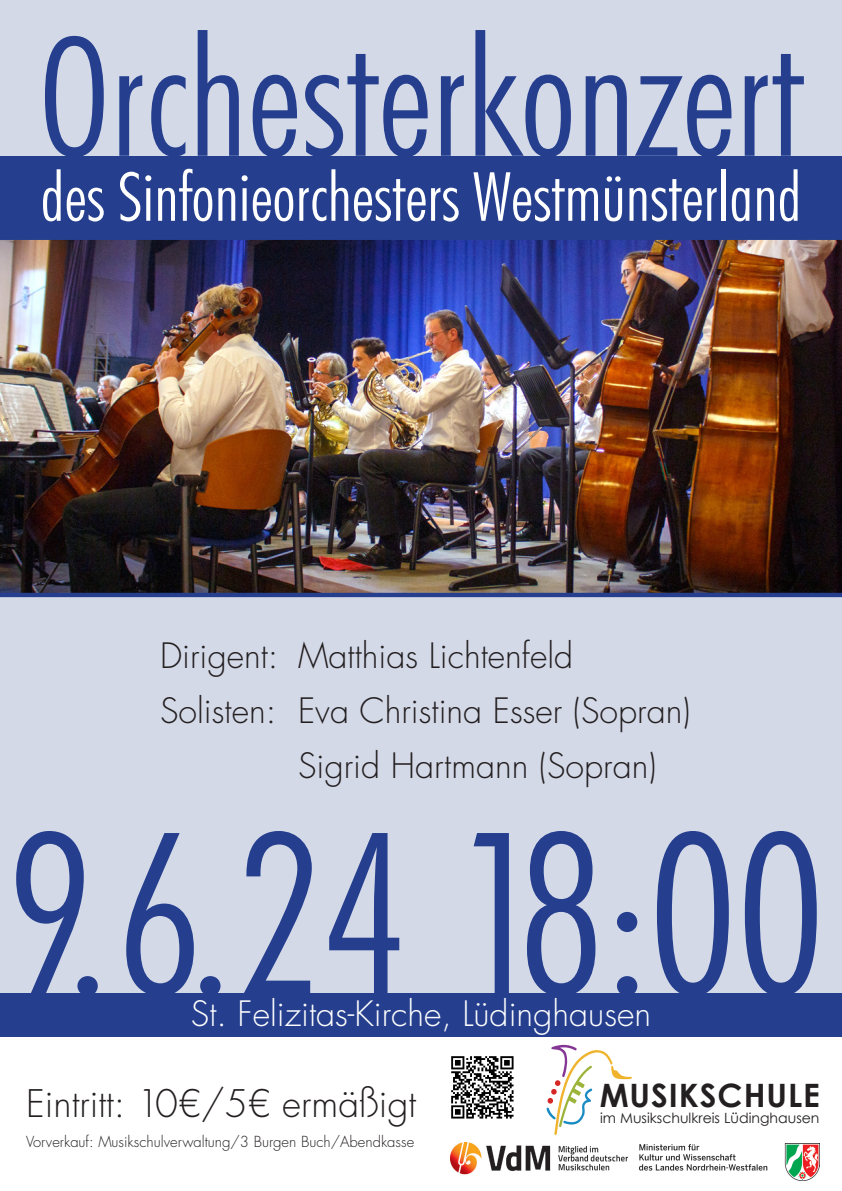
<style>
.page{position:relative;width:842px;height:1191px;background:#fff}
.page>*{position:absolute;margin:0;border:0;box-sizing:border-box;transform-origin:0 0}
.t1{font:300 condensed 226px "Futura BT";color:#253f8e}
.t2{font:300 condensed 166px "Futura BT";color:#253f8e}
.t3{font:300 condensed 68px "Futura BT";color:#fff}
.t4{font:300 37px "Futura";color:#231f20}
.t5{font:300 34px "Futura";color:#231f20}
.t6{font:300 34px "Futura";color:#fff}
.t7{font:700 32.2px "Century Gothic";letter-spacing:.03em;color:#231f20}
.t8{font:300 14.8px "Futura";color:#231f20}
.t9{font:14.1px "Century Gothic";color:#231f20}
</style>
<div class="page">
<div style="left:0;top:0;width:842px;height:1095px;background:#d4d9e8"></div>
<div style="left:0;top:1029px;width:842px;height:162px;background:#fff"></div>
<img style="left:0;top:238px;width:842px;height:359px">
<svg style="left:546px;top:1044px;width:86px;height:90px"></svg>
<div style="left:0;top:993px;width:842px;height:44px;background:#253f8e"></div>
<div style="left:0;top:156px;width:842px;height:82px;background:#253f8e"></div>
<img style="left:450px;top:1142px;width:178px;height:32px">
<img style="left:639px;top:1143px;width:180px;height:37px">
<img style="left:451px;top:1056px;width:63px;height:63px">
<p class="t2" style="left:39px;top:-4px;width:766px">Orchesterkonzert</p>
<p class="t3" style="left:41px;top:155px;width:762px">des Sinfonieorchesters Westmünsterland</p>
<p class="t5" style="left:160px;top:635px;width:415px">Dirigent: Matthias Lichtenfeld</p>
<p class="t5" style="left:160px;top:690px;width:532px">Solisten: Eva Christina Esser (Sopran)</p>
<p class="t5" style="left:298px;top:745px;width:360px">Sigrid Hartmann (Sopran)</p>
<p class="t1" style="left:5px;top:776px;width:821px">9.6.24 18:00</p>
<p class="t6" style="left:191px;top:993px;width:462px">St. Felizitas-Kirche, Lüdinghausen</p>
<p class="t4" style="left:26px;top:1081px;width:392px">Eintritt: 10€/5€ ermäßigt</p>
<p class="t8" style="left:26px;top:1132px;width:390px">Vorverkauf: Musikschulverwaltung/3 Burgen Buch/Abendkasse</p>
<p class="t7" style="left:600px;top:1075px;width:222px">MUSIKSCHULE</p>
<p class="t9" style="left:600px;top:1109px;width:221px">im Musikschulkreis Lüdinghausen</p>
</div>
